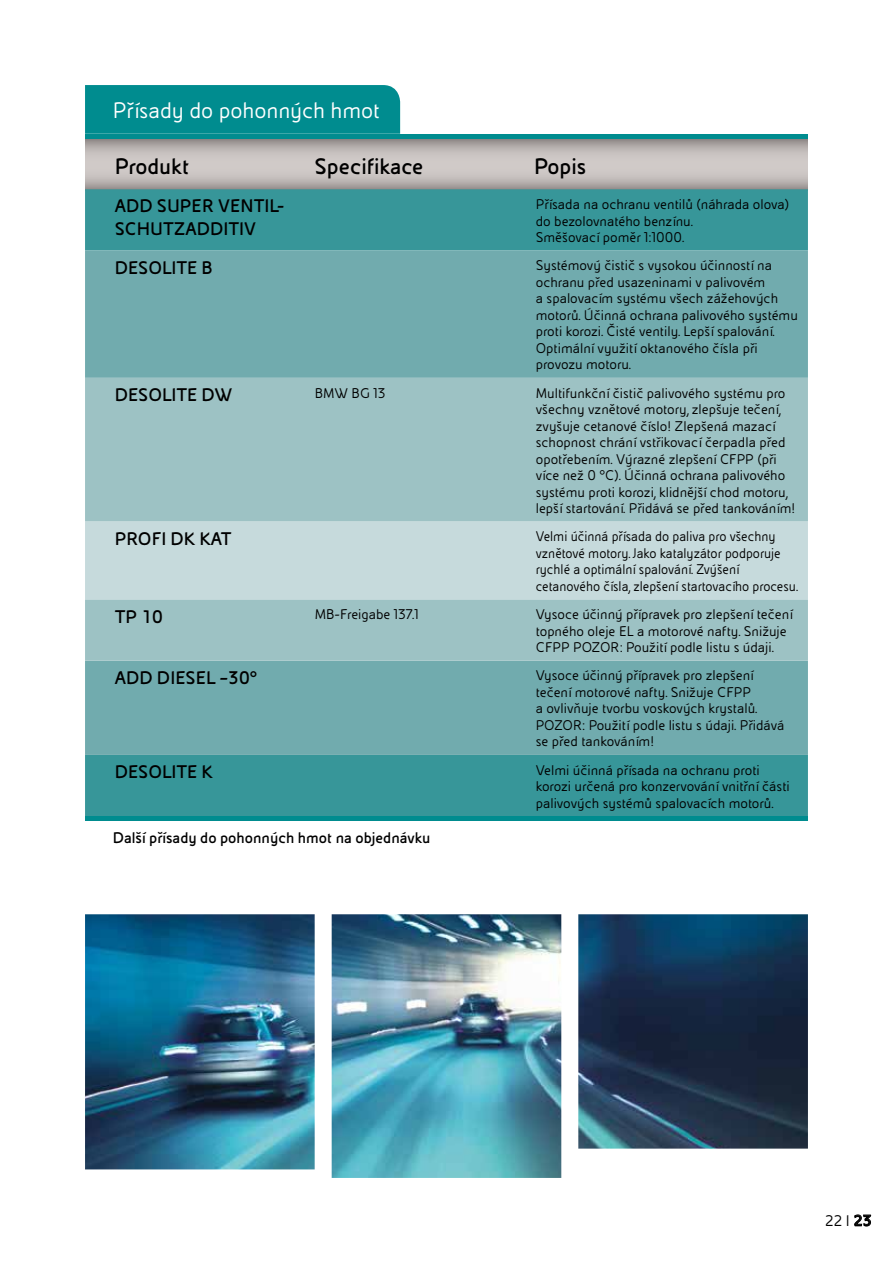
<style>
.page{position:relative;width:893px;height:1263px;background:#fff}
.page>*{position:absolute;margin:0;border:0;box-sizing:border-box;transform-origin:0 0}
.t1{font:700 24px "Eni Tab CE";color:#000}
.t2{font:24px "Eni Tab CE";letter-spacing:-.005em;color:#fff}
.t3{font:700 19.5px/22.5px "Eni Tab CE";color:#000}
.t4{font:700 16.5px "Eni Tab CE";color:#000}
.t5{font:16.5px "Eni Tab CE";color:#000}
.t6{font:15px/16.5px "Eni Tab CE";color:#000}
.t7{font:15px/16.5px "Eni Tab CE";color:#000;scale:.94 1}
.s1{font-weight:700}
</style>
<div class="page">
<svg style="left:854px;top:1214px;width:17px;height:12px"></svg>
<div style="left:85px;top:85px;width:315px;height:49px;background:#008c8f"></div>
<svg style="left:85px;top:138px;width:723px;height:51px;background:#b9b6b4"></svg>
<hr style="left:85px;top:134px;width:723px;height:4px;background:#008c8f">
<div style="left:85px;top:189px;width:723px;height:627px;background:#379699"></div>
<div style="left:85px;top:251px;width:723px;height:504px;background:#71abae"></div>
<div style="left:85px;top:378px;width:723px;height:283px;background:#9dc2c4"></div>
<div style="left:85px;top:522px;width:723px;height:77px;background:#c6dadc"></div>
<div style="left:85px;top:816px;width:723px;height:5px;background:#008c8f"></div>
<img style="left:85px;top:914px;width:723px;height:264px">
<h1 class="t2" style="left:113px;top:98px;width:269px">Přísady do pohonných hmot</h1>
<h1 class="t1" style="left:115px;top:153px;width:76px">Produkt</h1>
<h1 class="t1" style="left:315px;top:153px;width:110px">Specifikace</h1>
<h1 class="t1" style="left:534px;top:153px;width:53px">Popis</h1>
<h2 class="t3" style="left:115px;top:195px;width:171px">ADD SUPER VENTIL-<br>SCHUTZADDITIV</h2>
<p class="t6" style="left:536px;top:196px;width:255px">Přísada na ochranu ventilů (náhrada olova) do bezolovnatého benzínu.<br>Směšovací poměr 1:1000.</p>
<h2 class="t3" style="left:115px;top:256px;width:100px">DESOLITE B</h2>
<p class="t6" style="left:536px;top:257px;width:264px">Systémový čistič s vysokou účinností na ochranu před usazeninami v palivovém<br>a spalovacím systému všech zážehových motorů. Účinná ochrana palivového systému proti korozi. Čisté ventily. Lepší spalování.<br>Optimální využití oktanového čísla při provozu motoru.</p>
<h2 class="t3" style="left:115px;top:383px;width:119px">DESOLITE DW</h2>
<p class="t6" style="left:315px;top:385px;width:73px">BMW BG 13</p>
<p class="t6" style="left:536px;top:385px;width:261px">Multifunkční čistič palivového systému pro všechny vznětové motory, zlepšuje tečení, zvyšuje cetanové číslo! Zlepšená mazací schopnost chrání vstřikovací čerpadla před opotřebením. Výrazné zlepšení CFPP (při více než 0 °C). Účinná ochrana palivového systému proti korozi, klidnější chod motoru, lepší startování. Přidává se před tankováním!</p>
<h2 class="t3" style="left:115px;top:527px;width:118px">PROFI DK KAT</h2>
<p class="t7" style="left:536px;top:528px;width:281px">Velmi účinná přísada do paliva pro všechny vznětové motory. Jako katalyzátor podporuje rychlé a optimální spalování. Zvýšení cetanového čísla, zlepšení startovacího procesu.</p>
<h2 class="t3" style="left:115px;top:605px;width:49px">TP 10</h2>
<p class="t6" style="left:315px;top:606px;width:106px">MB-Freigabe 137.1</p>
<p class="t6" style="left:536px;top:606px;width:258px">Vysoce účinný přípravek pro zlepšení tečení topného oleje EL a motorové nafty. Snižuje<br>CFPP POZOR: Použití podle listu s údaji.</p>
<h2 class="t3" style="left:115px;top:666px;width:144px">ADD DIESEL –30°</h2>
<p class="t6" style="left:536px;top:667px;width:250px">Vysoce účinný přípravek pro zlepšení tečení motorové nafty. Snižuje CFPP<br>a ovlivňuje tvorbu voskových krystalů.<br>POZOR: Použití podle listu s údaji. Přidává se před tankováním!</p>
<h2 class="t3" style="left:115px;top:761px;width:100px">DESOLITE K</h2>
<p class="t6" style="left:536px;top:762px;width:255px">Velmi účinná přísada na ochranu proti korozi určená pro konzervování vnitřní části palivových systémů spalovacích motorů.</p>
<p class="t4" style="left:113px;top:828px;width:319px">Další přísady do pohonných hmot na objednávku</p>
<p class="t5" style="left:825px;top:1212px;width:48px">22 I <span class="s1">23</span></p>
</div>
